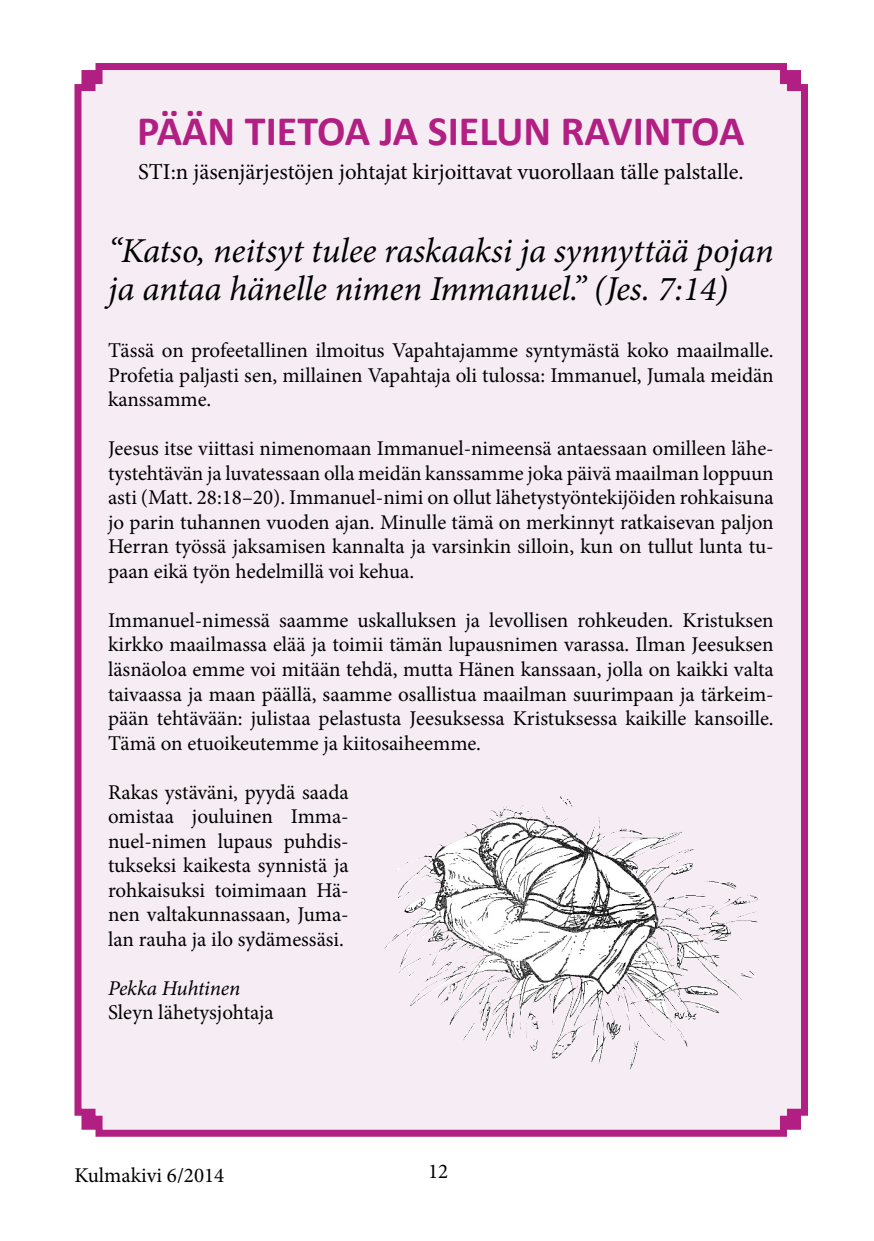
<style>
.page{position:relative;width:874px;height:1241px;background:#fff}
.page>*{position:absolute;margin:0;border:0;box-sizing:border-box;transform-origin:0 0}
.t1{font:700 42px "Calibri";color:#b11f82}
.t2{font:italic 35px/38.5px "Minion Pro";letter-spacing:-.005em;color:#000}
.t3{font:22.75px "Minion Pro";color:#000}
.t4{font:21px/24.5px "Minion Pro";color:#000;text-align:justify}
.t5{font:italic 21px "Minion Pro";letter-spacing:-.01em;color:#000}
</style>
<div class="page">
<div style="left:74px;top:63px;width:734px;height:1074px;background:#f6ecf4"></div>
<img style="left:391px;top:796px;width:181px;height:170px">
<h1 class="t1" style="left:137px;top:104px;width:608px">PÄÄN TIETOA JA SIELUN RAVINTOA</h1>
<p class="t3" style="left:138px;top:156px;width:606px">STI:n jäsenjärjestöjen johtajat kirjoittavat vuorollaan tälle palstalle.</p>
<h2 class="t2" style="left:108px;top:231px;width:666px">“Katso, neitsyt tulee raskaaksi ja synnyttää pojan ja antaa hänelle nimen Immanuel.” (Jes. 7:14)</h2>
<p class="t4" style="left:108px;top:338px;width:667px">Tässä on profeetallinen ilmoitus Vapahtajamme syntymästä koko maailmalle.<br>Profetia paljasti sen, millainen Vapahtaja oli tulossa: Immanuel, Jumala meidän kanssamme.</p>
<p class="t4" style="left:108px;top:436px;width:667px">Jeesus itse viittasi nimenomaan Immanuel-nimeensä antaessaan omilleen lähe&shy;tystehtävän ja luvatessaan olla meidän kanssamme joka päivä maailman loppuun asti (Matt. 28:18–20). Immanuel-nimi on ollut lähetystyöntekijöiden rohkaisuna jo parin tuhannen vuoden ajan. Minulle tämä on merkinnyt ratkaisevan paljon Herran työssä jaksamisen kannalta ja varsinkin silloin, kun on tullut lunta tu&shy;paan eikä työn hedelmillä voi kehua.</p>
<p class="t4" style="left:108px;top:608px;width:667px">Immanuel-nimessä saamme uskalluksen ja levollisen rohkeuden. Kristuksen kirkko maailmassa elää ja toimii tämän lupausnimen varassa. Ilman Jeesuksen läsnäoloa emme voi mitään tehdä, mutta Hänen kanssaan, jolla on kaikki valta taivaassa ja maan päällä, saamme osallistua maailman suurimpaan ja tärkeim&shy;pään tehtävään: julistaa pelastusta Jeesuksessa Kristuksessa kaikille kansoille.<br>Tämä on etuoikeutemme ja kiitosaiheemme.</p>
<p class="t4" style="left:108px;top:779px;width:242px">Rakas ystäväni, pyydä saada omistaa jouluinen Imma&shy;nuel-nimen lupaus puhdis&shy;tukseksi kaikesta synnistä ja rohkaisuksi toimimaan Hä&shy;nen valtakunnassaan, Juma&shy;lan rauha ja ilo sydämessäsi.</p>
<p class="t5" style="left:108px;top:973px;width:134px">Pekka Huhtinen</p>
<p class="t4" style="left:108px;top:1000px;width:167px">Sleyn lähetysjohtaja</p>
<p class="t4" style="left:74px;top:1163px;width:151px">Kulmakivi 6/2014</p>
<p class="t4" style="left:428px;top:1158px;width:22px">12</p>
</div>
